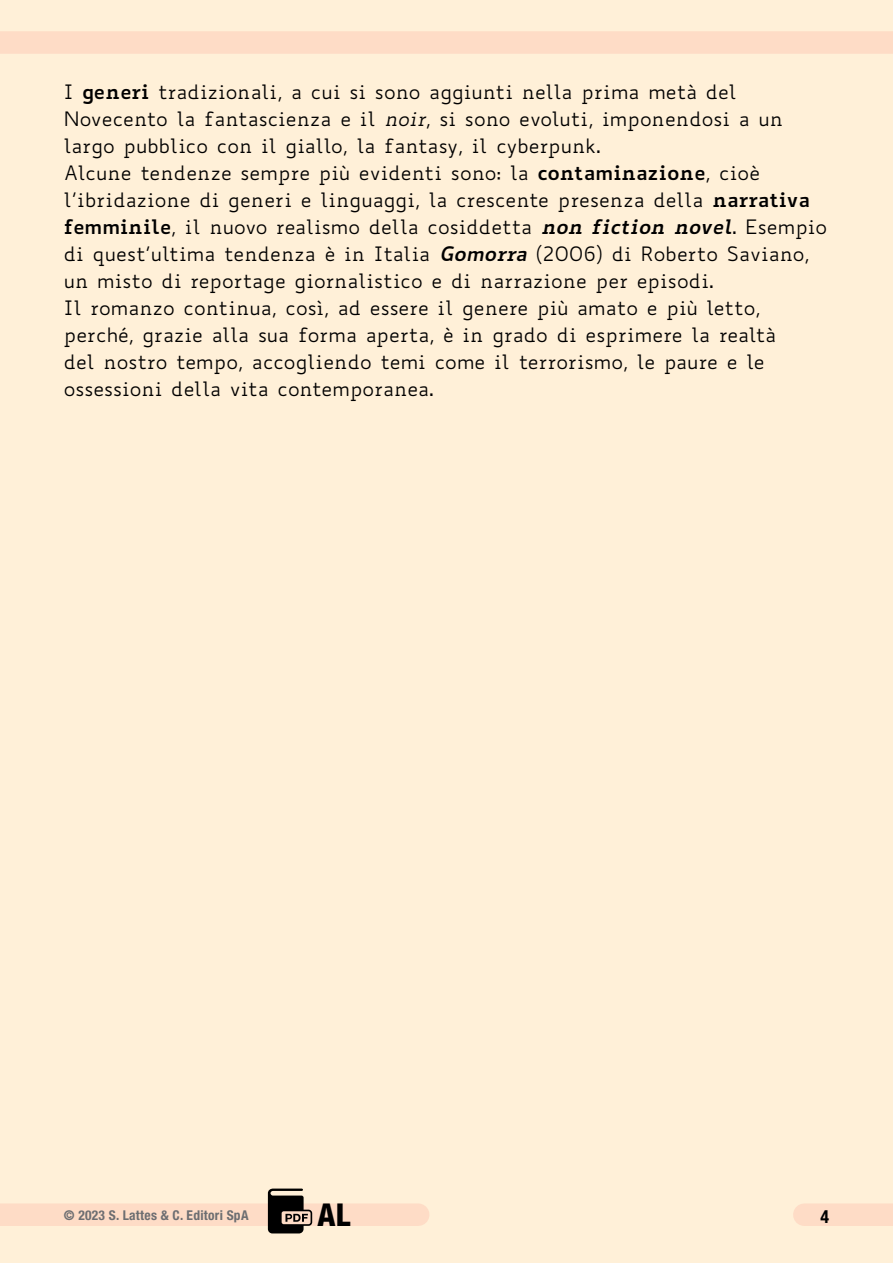
<style>
.page{position:relative;width:893px;height:1263px;background:#fff0d8}
.page>*{position:absolute;margin:0;border:0;box-sizing:border-box;transform-origin:0 0}
.t1{font:800 condensed 31.5px "Helvetica Neue LT Std";color:#000}
.t2{font:19.5px/27px "Biancoenero";color:#000}
.t3{font:700 condensed 18px "Helvetica Neue LT Std";color:#000}
.t4{font:700 condensed 13.5px "Helvetica Neue LT Std";letter-spacing:.02em;color:#6d6e71}
.s1{font-weight:700}
.s2{font-style:italic}
.s3{font-weight:700;font-style:italic}
</style>
<div class="page">
<div style="left:0;top:1203px;width:418px;height:23px;background:#fedcc6"></div>
<div style="left:0;top:31px;width:893px;height:23px;background:#fedcc6"></div>
<div style="left:804px;top:1203px;width:89px;height:23px;background:#fedcc6"></div>
<svg style="left:268px;top:1188px;width:44px;height:45px"></svg>
<p class="t2" style="left:64px;top:78px;width:765px">I <span class="s1">generi</span> tradizionali, a cui si sono aggiunti nella prima metà del Novecento la fantascienza e il <span class="s2">noir</span>, si sono evoluti, imponendosi a un largo pubblico con il giallo, la fantasy, il cyberpunk.<br>Alcune tendenze sempre più evidenti sono: la <span class="s1">contaminazione</span>, cioè l’ibridazione di generi e linguaggi, la crescente presenza della <span class="s1">narrativa femminile</span>, il nuovo realismo della cosiddetta <span class="s3">non fiction novel</span>. Esempio di quest’ultima tendenza è in Italia <span class="s3">Gomorra</span> (2006) di Roberto Saviano, un misto di reportage giornalistico e di narrazione per episodi.<br>Il romanzo continua, così, ad essere il genere più amato e più letto, perché, grazie alla sua forma aperta, è in grado di esprimere la realtà<br>del nostro tempo, accogliendo temi come il terrorismo, le paure e le ossessioni della vita contemporanea.</p>
<p class="t4" style="left:64px;top:1206px;width:186px">© 2023 S. Lattes &amp; C. Editori SpA</p>
<h1 class="t1" style="left:318px;top:1195px;width:34px">AL</h1>
<p class="t3" style="left:820px;top:1206px;width:10px">4</p>
</div>
